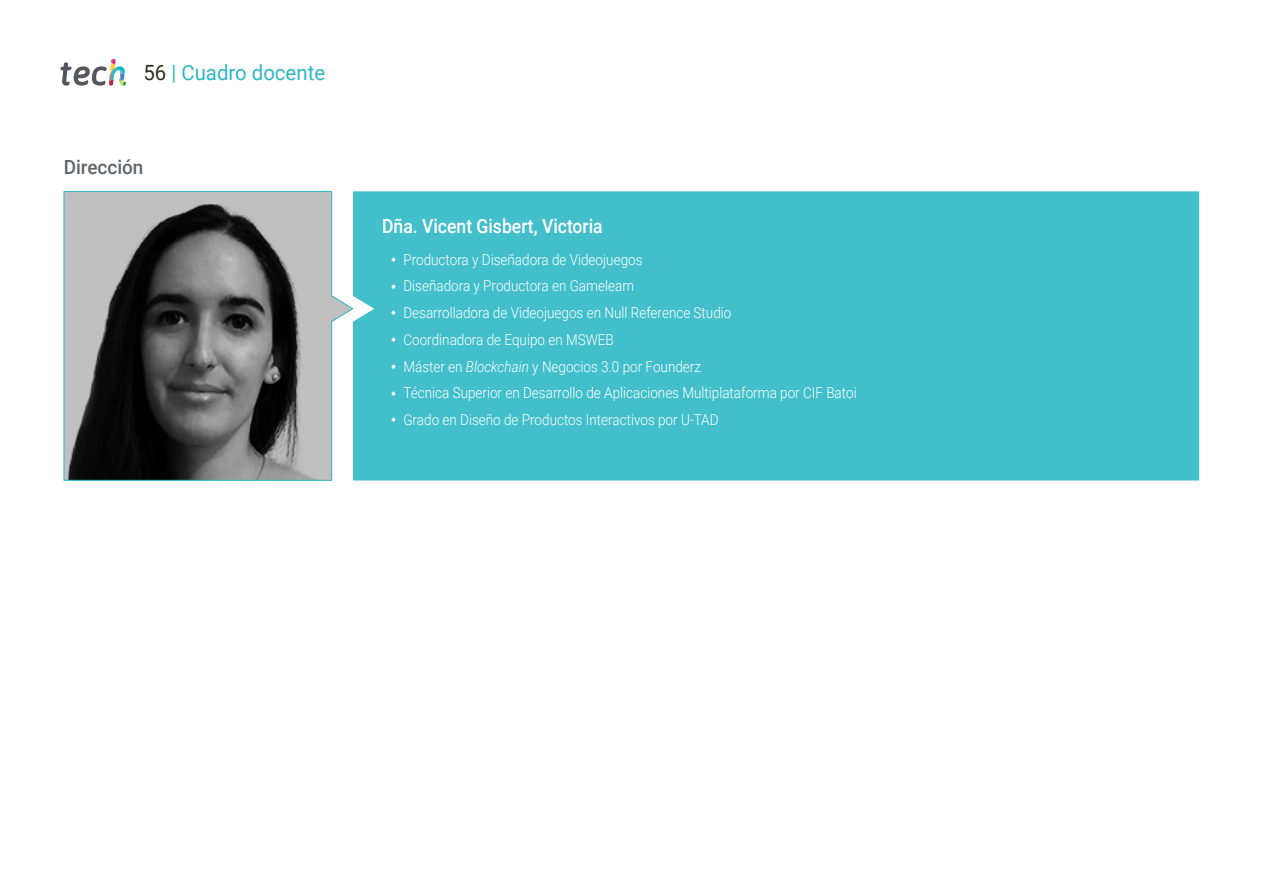
<style>
.page{position:relative;width:1263px;height:893px;background:#fff}
.page>*{position:absolute;margin:0;border:0;box-sizing:border-box;transform-origin:0 0}
.t1{font:21px "Roboto";color:#2db8c5}
.t2{font:500 19.5px "Roboto";color:#fff;scale:.9 1}
.t3{font:500 19.5px "Roboto";color:#61646a}
.t4{font:300 15px/26.7px "Roboto";color:#fff;scale:.9 1}
.s1{color:#312e20}
.s2{font-style:italic}
</style>
<div class="page">
<svg style="left:61px;top:59px;width:65px;height:27px"></svg>
<div style="left:353px;top:191px;width:846px;height:289px;background:#42bfca"></div>
<svg style="left:64px;top:191px;width:289px;height:290px;background:#777879"></svg>
<svg style="left:392px;top:257px;width:4px;height:5px"></svg>
<svg style="left:392px;top:284px;width:4px;height:5px"></svg>
<svg style="left:392px;top:310px;width:4px;height:5px"></svg>
<svg style="left:392px;top:337px;width:4px;height:5px"></svg>
<svg style="left:392px;top:364px;width:4px;height:5px"></svg>
<svg style="left:392px;top:391px;width:4px;height:5px"></svg>
<svg style="left:392px;top:417px;width:4px;height:5px"></svg>
<h1 class="t1" style="left:144px;top:57px;width:183px"><span class="s1">56</span> | Cuadro docente</h1>
<h2 class="t3" style="left:64px;top:154px;width:81px">Dirección</h2>
<h2 class="t2" style="left:382px;top:212px;width:247px">Dña. Vicent Gisbert, Victoria</h2>
<p class="t4" style="left:403px;top:245px;width:505px">Productora y Diseñadora de Videojuegos<br>Diseñadora y Productora en Gamelearn<br>Desarrolladora de Videojuegos en Null Reference Studio<br>Coordinadora de Equipo en MSWEB<br>Máster en <span class="s2">Blockchain</span> y Negocios 3.0 por Founderz<br>Técnica Superior en Desarrollo de Aplicaciones Multiplataforma por CIF Batoi Grado en Diseño de Productos Interactivos por U-TAD</p>
</div>
